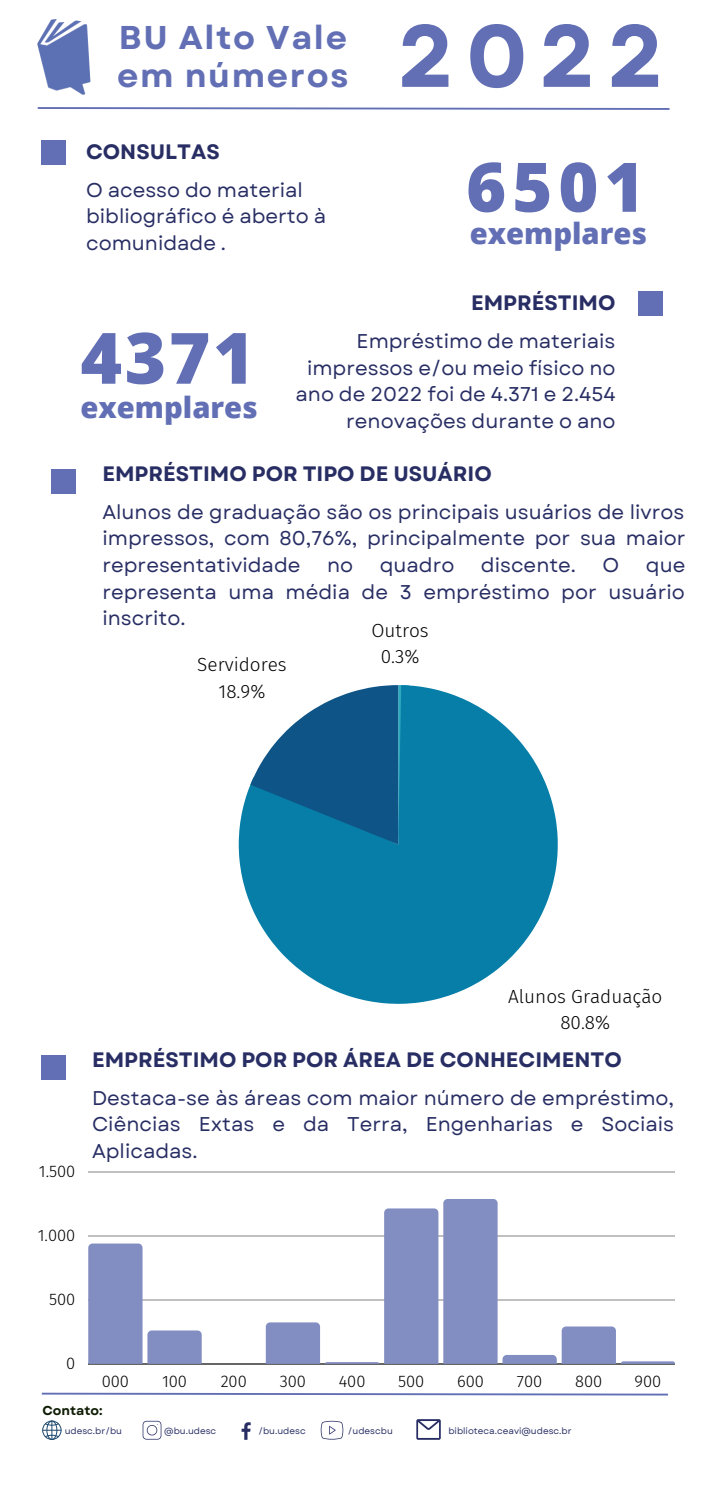
<style>
.page{position:relative;width:702px;height:1489px;background:#fff}
.page>*{position:absolute;margin:0;border:0;box-sizing:border-box;transform-origin:0 0}
.t1{font:700 88px "Garet";color:#626fb4}
.t2{font:800 70.75px "Open Sans";color:#626fb5}
.t3{font:800 68.25px "Open Sans";color:#626fb5}
.t4{font:700 33px/37.5px "Garet";letter-spacing:.05em;color:#626fb4}
.t5{font:800 29.25px "Open Sans";color:#626fb5}
.t6{font:700 20.75px "Garet";color:#282e64}
.t7{font:20px/26.5px "Garet";color:#282e64;text-align:justify}
.t8{font:300 19px/26px "Fira Sans";color:#000;text-align:center}
.t9{font:300 16.5px "Fira Sans";color:#000}
.t10{font:700 13px "Garet";color:#0f1e05}
.t11{font:9px "Garet";color:#282e64}
</style>
<div class="page">
<svg style="left:37px;top:107px;width:633px;height:3px;background:#9ca4cf"></svg>
<svg style="left:41px;top:1392px;width:627px;height:4px"></svg>
<div style="left:42px;top:1421px;width:19px;height:18px;border:1px solid #1e496f;border-radius:50%"></div>
<svg style="left:43px;top:1421px;width:18px;height:18px"></svg>
<svg style="left:142px;top:1421px;width:19px;height:18px"></svg>
<svg style="left:241px;top:1422px;width:9px;height:18px"></svg>
<svg style="left:320px;top:1421px;width:23px;height:18px"></svg>
<svg style="left:416px;top:1419px;width:24px;height:21px"></svg>
<img style="left:38px;top:19px;width:53px;height:75px">
<div style="left:41px;top:140px;width:25px;height:24px;background:#626fb5"></div>
<div style="left:637px;top:291px;width:25px;height:25px;background:#626fb5"></div>
<div style="left:52px;top:469px;width:24px;height:25px;background:#626fb5"></div>
<svg style="left:238px;top:685px;width:319px;height:319px;fill:#067ea7"></svg>
<svg style="left:250px;top:685px;width:159px;height:159px"></svg>
<div style="left:41px;top:1055px;width:25px;height:24px;background:#626fb5"></div>
<hr style="left:88px;top:1171px;width:586px;height:1px;background:#000">
<hr style="left:88px;top:1235px;width:586px;height:1px;background:#000">
<hr style="left:88px;top:1299px;width:586px;height:1px;background:#000">
<hr style="left:88px;top:1363px;width:586px;height:1px;background:#000">
<svg style="left:88px;top:1243px;width:114px;height:121px"></svg>
<svg style="left:266px;top:1199px;width:408px;height:165px"></svg>
<h3 class="t4" style="left:117px;top:19px;width:232px">BU Alto Vale em números</h3>
<h1 class="t1" style="left:397px;top:-7px;width:268px">2022</h1>
<p class="t6" style="left:86px;top:137px;width:135px">CONSULTAS</p>
<p class="t7" style="left:86px;top:176px;width:241px;text-align:left">O acesso do material bibliográfico é aberto à comunidade .</p>
<h3 class="t3" style="left:466px;top:139px;width:180px">6501</h3>
<h3 class="t5" style="left:469px;top:212px;width:179px">exemplares</h3>
<p class="t6" style="left:471px;top:288px;width:146px">EMPRÉSTIMO</p>
<h2 class="t2" style="left:80px;top:308px;width:175px">4371</h2>
<h3 class="t5" style="left:80px;top:386px;width:179px">exemplares</h3>
<p class="t7" style="left:295px;top:328px;width:321px;text-align:right">Empréstimo de materiais impressos e/ou meio físico no ano de 2022 foi de 4.371 e 2.454 renovações durante o ano</p>
<p class="t6" style="left:102px;top:459px;width:390px">EMPRÉSTIMO POR TIPO DE USUÁRIO</p>
<p class="t7" style="left:102px;top:499px;width:584px">Alunos de graduação são os principais usuários de livros impressos, com 80,76%, principalmente por sua maior representatividade</p>
<p class="t7" style="left:327px;top:552px;width:28px">no</p>
<p class="t7" style="left:379px;top:552px;width:76px">quadro</p>
<p class="t7" style="left:480px;top:552px;width:97px">discente.</p>
<p class="t7" style="left:602px;top:552px;width:18px">O</p>
<p class="t7" style="left:102px;top:552px;width:584px;text-indent:543px">que representa uma média de 3 empréstimo por usuário inscrito.</p>
<p class="t8" style="left:371px;top:618px;width:59px">Outros<br>0.3%</p>
<p class="t8" style="left:197px;top:652px;width:91px">Servidores<br>18.9%</p>
<p class="t8" style="left:508px;top:983px;width:156px">Alunos Graduação<br>80.8%</p>
<p class="t6" style="left:92px;top:1044px;width:531px">EMPRÉSTIMO POR POR ÁREA DE CONHECIMENTO</p>
<p class="t9" style="left:39px;top:1161px;width:38px">1.500</p>
<p class="t7" style="left:92px;top:1084px;width:583px">Destaca-se às áreas com maior número de empréstimo, Ciências Extas e da Terra, Engenharias e Sociais Aplicadas.</p>
<p class="t9" style="left:38px;top:1225px;width:39px">1.000</p>
<p class="t9" style="left:49px;top:1289px;width:28px">500</p>
<p class="t9" style="left:66px;top:1353px;width:11px">0</p>
<p class="t9" style="left:102px;top:1371px;width:29px">000</p>
<p class="t9" style="left:162px;top:1371px;width:27px">100</p>
<p class="t9" style="left:220px;top:1371px;width:28px">200</p>
<p class="t9" style="left:279px;top:1371px;width:28px">300</p>
<p class="t9" style="left:338px;top:1371px;width:28px">400</p>
<p class="t9" style="left:398px;top:1371px;width:28px">500</p>
<p class="t9" style="left:457px;top:1371px;width:28px">600</p>
<p class="t9" style="left:516px;top:1371px;width:27px">700</p>
<p class="t9" style="left:575px;top:1371px;width:29px">800</p>
<p class="t9" style="left:634px;top:1371px;width:28px">900</p>
<p class="t10" style="left:42px;top:1401px;width:61px">Contato:</p>
<p class="t11" style="left:65px;top:1424px;width:59px">udesc.br/bu</p>
<p class="t11" style="left:164px;top:1424px;width:54px">@bu.udesc</p>
<p class="t11" style="left:258px;top:1424px;width:49px">/bu.udesc</p>
<p class="t11" style="left:348px;top:1424px;width:46px">/udescbu</p>
<p class="t11" style="left:448px;top:1424px;width:125px">biblioteca.ceavi@udesc.br</p>
</div>
